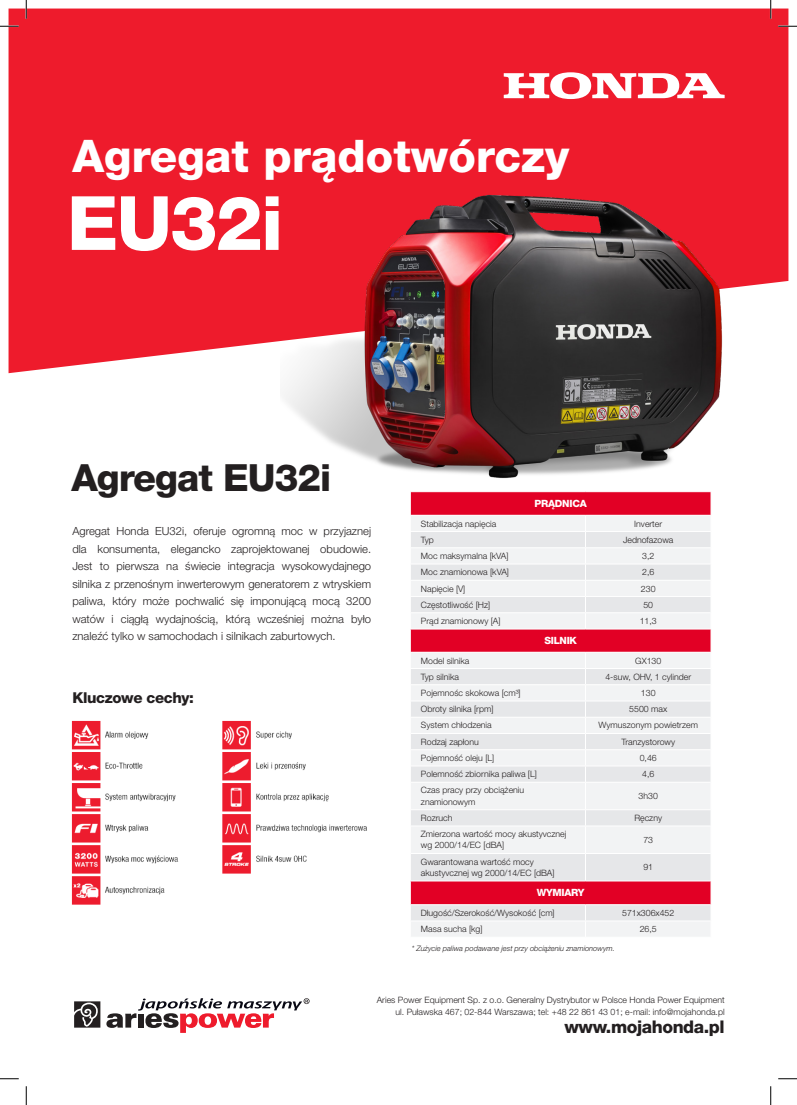
<style>
.page{position:relative;width:797px;height:1105px;background:#fff}
.page>*{position:absolute;margin:0;border:0;box-sizing:border-box;transform-origin:0 0}
.t1{font:800 75px "Helvetica Neue LT Pro";letter-spacing:-.025em;color:#fff}
.t2{font:800 45px "Helvetica Neue LT Pro";color:#fff}
.t3{font:800 37.5px "Helvetica Neue LT Pro";letter-spacing:-.025em;color:#231f20}
.t4{font:800 17.5px "Helvetica Neue LT Pro";letter-spacing:-.025em;color:#231f20}
.t5{font:800 15px "Helvetica Neue LT Pro";letter-spacing:-.025em;color:#231f20}
.t6{font:300 11.25px/17.5px "Helvetica Neue LT Pro";color:#231f20;text-align:justify}
.t7{font:800 10px "Helvetica Neue LT Pro";letter-spacing:-.025em;color:#fff}
.t8{font:300 8.75px/11.2px "Helvetica Neue LT Pro";color:#231f20}
.t9{font:italic 300 7.5px "Helvetica Neue LT Pro";color:#231f20}
</style>
<div class="page">
<div style="left:9px;top:9px;width:779px;height:364px;background:#ee1b2c"></div>
<svg style="left:411px;top:503px;width:299px;height:12px;background:#e20428"></svg>
<div style="left:411px;top:516px;width:299px;height:420px;background:#f2f3f4"></div>
<svg style="left:411px;top:532px;width:299px;height:389px"></svg>
<hr style="left:410px;top:531px;width:175px;height:1px;background:#fff">
<hr style="left:585px;top:531px;width:126px;height:1px;background:#fff">
<hr style="left:410px;top:547px;width:175px;height:1px;background:#fff">
<hr style="left:585px;top:547px;width:126px;height:1px;background:#fff">
<hr style="left:410px;top:564px;width:175px;height:1px;background:#fff">
<hr style="left:585px;top:564px;width:126px;height:1px;background:#fff">
<hr style="left:410px;top:580px;width:175px;height:1px;background:#fff">
<hr style="left:585px;top:580px;width:126px;height:1px;background:#fff">
<hr style="left:410px;top:596px;width:175px;height:1px;background:#fff">
<hr style="left:585px;top:596px;width:126px;height:1px;background:#fff">
<svg style="left:585px;top:516px;width:1px;height:113px"></svg>
<hr style="left:410px;top:668px;width:175px;height:1px;background:#fff">
<hr style="left:585px;top:668px;width:126px;height:1px;background:#fff">
<hr style="left:410px;top:684px;width:175px;height:1px;background:#fff">
<hr style="left:585px;top:684px;width:126px;height:1px;background:#fff">
<hr style="left:410px;top:701px;width:175px;height:1px;background:#fff">
<hr style="left:585px;top:701px;width:126px;height:1px;background:#fff">
<hr style="left:410px;top:717px;width:175px;height:1px;background:#fff">
<hr style="left:585px;top:717px;width:126px;height:1px;background:#fff">
<svg style="left:585px;top:653px;width:1px;height:228px"></svg>
<hr style="left:410px;top:921px;width:175px;height:1px;background:#fff">
<hr style="left:585px;top:921px;width:126px;height:1px;background:#fff">
<svg style="left:585px;top:905px;width:1px;height:31px"></svg>
<hr style="left:410px;top:612px;width:175px;height:1px;background:#fff">
<hr style="left:585px;top:612px;width:125px;height:1px;background:#fff">
<hr style="left:410px;top:629px;width:175px;height:1px;background:#fff">
<hr style="left:585px;top:629px;width:125px;height:1px;background:#fff">
<hr style="left:410px;top:652px;width:175px;height:1px;background:#fff">
<hr style="left:585px;top:652px;width:125px;height:1px;background:#fff">
<hr style="left:410px;top:733px;width:175px;height:1px;background:#fff">
<hr style="left:585px;top:733px;width:125px;height:1px;background:#fff">
<hr style="left:410px;top:749px;width:175px;height:1px;background:#fff">
<hr style="left:585px;top:749px;width:125px;height:1px;background:#fff">
<hr style="left:410px;top:766px;width:175px;height:1px;background:#fff">
<hr style="left:585px;top:766px;width:125px;height:1px;background:#fff">
<svg style="left:410px;top:503px;width:1px;height:401px"></svg>
<hr style="left:410px;top:782px;width:175px;height:1px;background:#fff">
<hr style="left:585px;top:782px;width:125px;height:1px;background:#fff">
<hr style="left:410px;top:809px;width:175px;height:1px;background:#fff">
<hr style="left:585px;top:809px;width:125px;height:1px;background:#fff">
<hr style="left:410px;top:826px;width:175px;height:1px;background:#fff">
<hr style="left:585px;top:826px;width:125px;height:1px;background:#fff">
<hr style="left:410px;top:853px;width:175px;height:1px;background:#fff">
<hr style="left:585px;top:853px;width:125px;height:1px;background:#fff">
<hr style="left:410px;top:881px;width:175px;height:1px;background:#fff">
<hr style="left:585px;top:881px;width:125px;height:1px;background:#fff">
<svg style="left:710px;top:503px;width:1px;height:417px"></svg>
<hr style="left:410px;top:904px;width:175px;height:1px;background:#fff">
<hr style="left:585px;top:904px;width:125px;height:1px;background:#fff">
<svg style="left:74px;top:1001px;width:26px;height:27px"></svg>
<svg style="left:106px;top:998px;width:203px;height:35px"></svg>
<img style="left:280px;top:188px;width:467px;height:315px">
<img style="left:71px;top:720px;width:296px;height:185px">
<svg style="left:503px;top:72px;width:221px;height:27px"></svg>
<svg style="left:0;top:25px;width:19px;height:2px"></svg>
<svg style="left:778px;top:25px;width:19px;height:2px"></svg>
<svg style="left:0;top:1078px;width:19px;height:1px"></svg>
<svg style="left:778px;top:1078px;width:19px;height:1px"></svg>
<svg style="left:25px;top:0;width:2px;height:19px"></svg>
<svg style="left:25px;top:1086px;width:2px;height:19px"></svg>
<svg style="left:770px;top:0;width:1px;height:19px"></svg>
<svg style="left:770px;top:1086px;width:1px;height:19px"></svg>
<p class="t2" style="left:72px;top:129px;width:498px">Agregat prądotwórczy</p>
<p class="t1" style="left:67px;top:179px;width:218px">EU32i</p>
<p class="t3" style="left:71px;top:455px;width:261px">Agregat EU32i</p>
<p class="t6" style="left:72px;top:522px;width:300px">Agregat Honda EU32i, oferuje ogromną moc w przyjaznej dla konsumenta, elegancko zaprojektowanej obudowie.<br>Jest to pierwsza na świecie integracja wysokowydajnego silnika z przenośnym inwerterowym generatorem z wtryskiem paliwa, który może pochwalić się imponującą mocą 3200 watów i ciągłą wydajnością, którą wcześniej można było znaleźć tylko w samochodach i silnikach zaburtowych.</p>
<p class="t5" style="left:72px;top:689px;width:123px">Kluczowe cechy:</p>
<p class="t7" style="left:534px;top:497px;width:54px">PRĄDNICA</p>
<p class="t8" style="left:421px;top:518px;width:77px">Stabilizacja napięcia</p>
<p class="t8" style="left:634px;top:518px;width:29px">Inverter</p>
<p class="t8" style="left:421px;top:534px;width:14px">Typ</p>
<p class="t8" style="left:623px;top:534px;width:52px">Jednofazowa</p>
<p class="t8" style="left:421px;top:550px;width:89px">Moc maksymalna [kVA]</p>
<p class="t8" style="left:642px;top:550px;width:14px">3,2</p>
<p class="t8" style="left:421px;top:566px;width:90px">Moc znamionowa [kVA]</p>
<p class="t8" style="left:642px;top:566px;width:14px">2,6</p>
<p class="t8" style="left:421px;top:583px;width:46px">Napięcie [V]</p>
<p class="t8" style="left:641px;top:583px;width:16px">230</p>
<p class="t8" style="left:421px;top:599px;width:71px">Częstotliwość [Hz]</p>
<p class="t8" style="left:643px;top:599px;width:11px">50</p>
<p class="t8" style="left:421px;top:615px;width:81px">Prąd znamionowy [A]</p>
<p class="t8" style="left:639px;top:615px;width:19px">11,3</p>
<p class="t7" style="left:544px;top:635px;width:34px">SILNIK</p>
<p class="t8" style="left:421px;top:654px;width:50px">Model silnika</p>
<p class="t8" style="left:635px;top:654px;width:28px">GX130</p>
<p class="t8" style="left:421px;top:671px;width:40px">Typ silnika</p>
<p class="t8" style="left:605px;top:671px;width:87px">4-suw, OHV, 1 cylinder</p>
<p class="t8" style="left:421px;top:687px;width:101px">Pojemnośc skokowa [cm³]</p>
<p class="t8" style="left:641px;top:687px;width:16px">130</p>
<p class="t8" style="left:421px;top:703px;width:74px">Obroty silnika [rpm]</p>
<p class="t8" style="left:629px;top:703px;width:39px">5500 max</p>
<p class="t8" style="left:421px;top:719px;width:72px">System chłodzenia</p>
<p class="t8" style="left:598px;top:719px;width:101px">Wymuszonym powietrzem</p>
<p class="t8" style="left:421px;top:736px;width:59px">Rodzaj zapłonu</p>
<p class="t8" style="left:621px;top:736px;width:55px">Tranzystorowy</p>
<p class="t8" style="left:421px;top:752px;width:75px">Pojemność oleju [L]</p>
<p class="t8" style="left:639px;top:752px;width:19px">0,46</p>
<p class="t8" style="left:421px;top:768px;width:117px">Polemność zbiornika paliwa [L]</p>
<p class="t8" style="left:642px;top:768px;width:14px">4,6</p>
<p class="t8" style="left:421px;top:784px;width:105px">Czas pracy przy obciążeniu znamionowym</p>
<p class="t8" style="left:638px;top:790px;width:21px">3h30</p>
<p class="t8" style="left:421px;top:812px;width:33px">Rozruch</p>
<p class="t8" style="left:634px;top:812px;width:29px">Ręczny</p>
<p class="t8" style="left:421px;top:828px;width:147px">Zmierzona wartość mocy akustyvcznej wg 2000/14/EC [dBA]</p>
<p class="t8" style="left:643px;top:834px;width:11px">73</p>
<p class="t8" style="left:421px;top:856px;width:135px">Gwarantowana wartość mocy akustyvcznej wg 2000/14/EC [dBA]</p>
<p class="t8" style="left:643px;top:861px;width:11px">91</p>
<p class="t7" style="left:537px;top:887px;width:49px">WYMIARY</p>
<p class="t8" style="left:421px;top:907px;width:135px">Długość/Szerokość/Wysokość [cm]</p>
<p class="t8" style="left:622px;top:907px;width:54px">571x306x452</p>
<p class="t8" style="left:421px;top:923px;width:63px">Masa sucha [kg]</p>
<p class="t8" style="left:639px;top:923px;width:19px">26,5</p>
<p class="t9" style="left:412px;top:944px;width:204px">* Zużycie paliwa podawane jest przy obciążeniu znamionowym.</p>
<p class="t8" style="left:377px;top:994px;width:349px">Aries Power Equipment Sp. z o.o. Generalny Dystrybutor w Polsce Honda Power Equipment</p>
<p class="t8" style="left:395px;top:1006px;width:330px">ul. Puławska 467; 02-844 Warszawa; tel: +48 22 861 43 01; e-mail: info@mojahonda.pl</p>
<p class="t4" style="left:564px;top:1016px;width:162px">www.mojahonda.pl</p>
</div>
